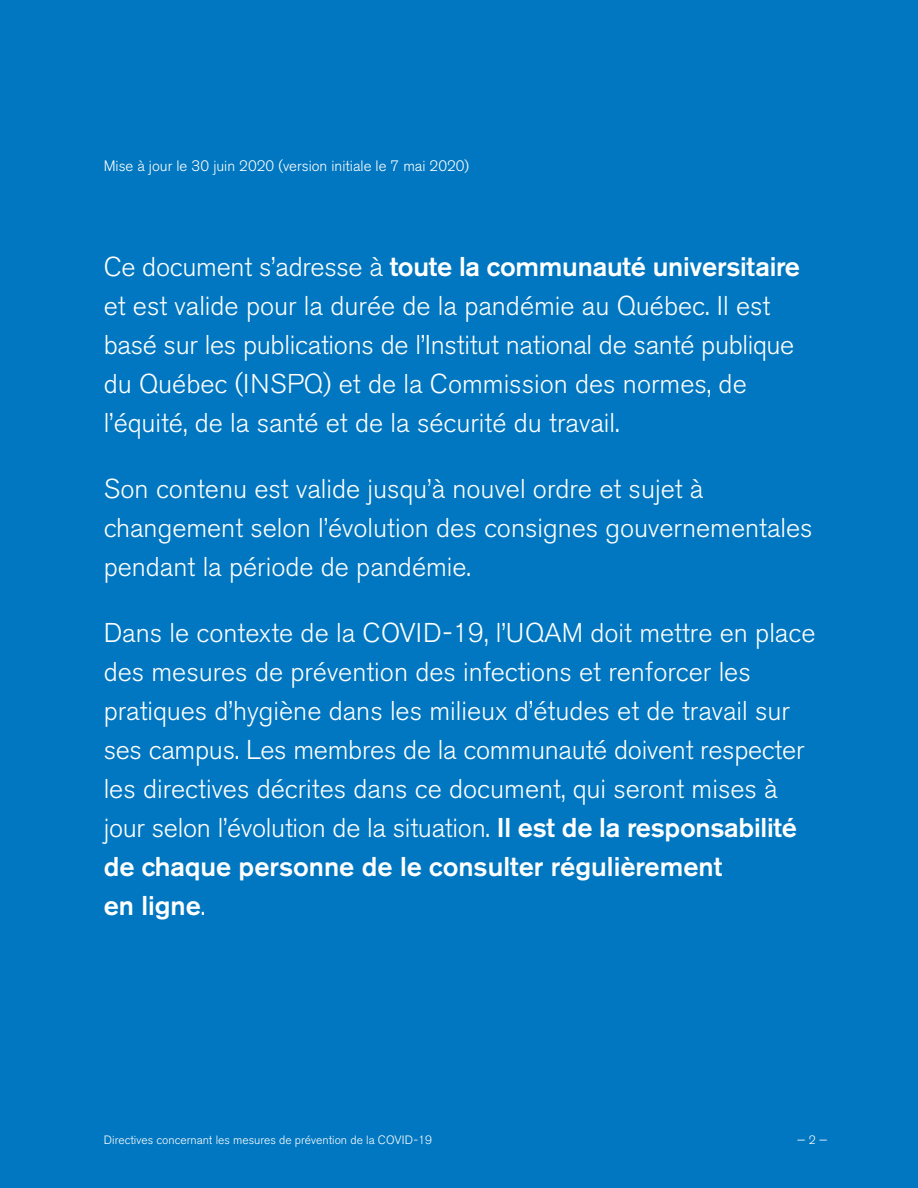
<style>
.page{position:relative;width:918px;height:1188px;background:#0077c0}
.page>*{position:absolute;margin:0;border:0;box-sizing:border-box;transform-origin:0 0}
.t1{font:300 27px/39px "Akzidenz Grotesk BE";color:#fff}
.t2{font:300 15px "Akzidenz Grotesk BE";color:#fff}
.t3{font:300 12px "Akzidenz Grotesk BE";color:#fff}
.s1{font-weight:500}
</style>
<div class="page">
<p class="t2" style="left:104px;top:157px;width:367px">Mise à jour le 30 juin 2020 (version initiale le 7 mai 2020)</p>
<p class="t1" style="left:104px;top:248px;width:698px">Ce document s’adresse à <span class="s1">toute la communauté universitaire </span>et est valide pour la durée de la pandémie au Québec. Il est basé sur les publications de l’Institut national de santé publique du Québec (INSPQ) et de la Commission des normes, de l’équité, de la santé et de la sécurité du travail.</p>
<p class="t1" style="left:104px;top:470px;width:710px">Son contenu est valide jusqu’à nouvel ordre et sujet à changement selon l’évolution des consignes gouvernementales pendant la période de pandémie.</p>
<p class="t1" style="left:104px;top:614px;width:713px">Dans le contexte de la COVID-19, l’UQAM doit mettre en place des mesures de prévention des infections et renforcer les pratiques d’hygiène dans les milieux d’études et de travail sur ses campus. Les membres de la communauté doivent respecter les directives décrites dans ce document, qui seront mises à jour selon l’évolution de la situation. <span class="s1">Il est de la responsabilité de chaque personne de le consulter régulièrement<br>en ligne</span>.</p>
<p class="t3" style="left:104px;top:1134px;width:330px">Directives concernant les mesures de prévention de la COVID-19</p>
<p class="t3" style="left:797px;top:1134px;width:32px">— 2 —</p>
</div>
